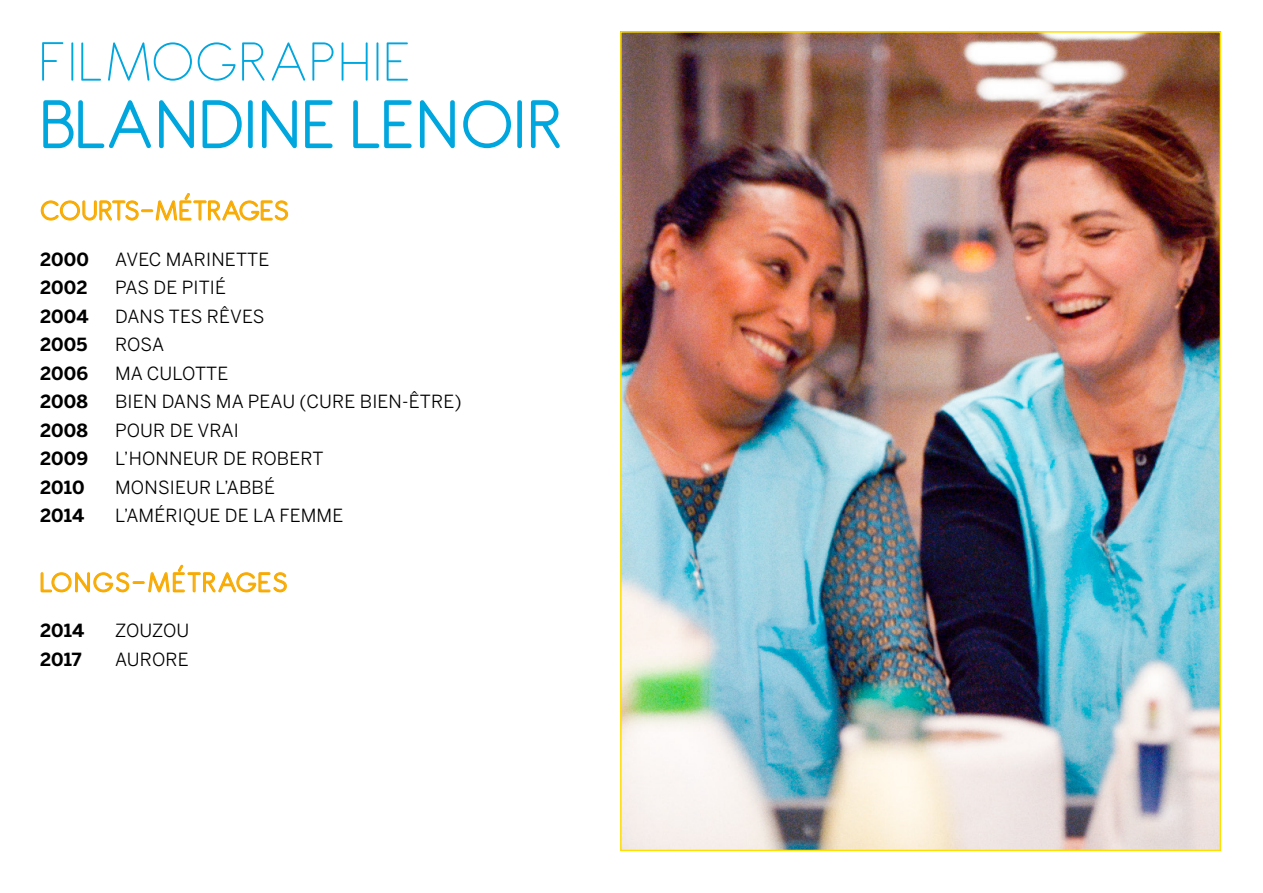
<style>
.page{position:relative;width:1263px;height:893px;background:#fff}
.page>*{position:absolute;margin:0;border:0;box-sizing:border-box;transform-origin:0 0}
.t1{font:75px "Antipasto";letter-spacing:.025em;color:#00a6de}
.t2{font:200 60px "Antipasto";letter-spacing:.05em;color:#00a6de}
.t3{font:30px "Antipasto";letter-spacing:.03em;color:#f8aa00}
.t4{font:30px "Antipasto";letter-spacing:.06em;color:#f8aa00}
.t5{font:18px "Benton Sans";letter-spacing:.01em;color:#000}
.t6{font:700 18px "Benton Sans";letter-spacing:.01em;color:#000}
</style>
<div class="page">
<svg style="left:41px;top:193px;width:247px;height:28px"></svg>
<svg style="left:41px;top:565px;width:246px;height:28px"></svg>
<img style="left:623px;top:34px;width:595px;height:814px">
<h2 class="t2" style="left:40px;top:27px;width:371px">FILMOGRAPHIE</h2>
<h1 class="t1" style="left:40px;top:82px;width:524px">BLANDINE LENOIR</h1>
<h3 class="t3" style="left:40px;top:193px;width:250px">COURTS-MÉTRAGES</h3>
<p class="t6" style="left:40px;top:248px;width:50px">2000</p>
<p class="t5" style="left:115px;top:248px;width:156px">AVEC MARINETTE</p>
<p class="t6" style="left:40px;top:277px;width:49px">2002</p>
<p class="t5" style="left:115px;top:277px;width:112px">PAS DE PITIÉ</p>
<p class="t6" style="left:40px;top:305px;width:50px">2004</p>
<p class="t5" style="left:115px;top:305px;width:151px">DANS TES RÊVES</p>
<p class="t6" style="left:40px;top:334px;width:49px">2005</p>
<p class="t5" style="left:115px;top:334px;width:51px">ROSA</p>
<p class="t6" style="left:40px;top:362px;width:50px">2006</p>
<p class="t5" style="left:115px;top:362px;width:115px">MA CULOTTE</p>
<p class="t6" style="left:40px;top:391px;width:49px">2008</p>
<p class="t5" style="left:115px;top:391px;width:348px">BIEN DANS MA PEAU (CURE BIEN-ÊTRE)</p>
<p class="t6" style="left:40px;top:419px;width:49px">2008</p>
<p class="t5" style="left:115px;top:419px;width:125px">POUR DE VRAI</p>
<p class="t6" style="left:40px;top:448px;width:50px">2009</p>
<p class="t5" style="left:115px;top:448px;width:210px">L’HONNEUR DE ROBERT</p>
<p class="t6" style="left:40px;top:476px;width:46px">2010</p>
<p class="t5" style="left:115px;top:476px;width:161px">MONSIEUR L’ABBÉ</p>
<p class="t6" style="left:40px;top:505px;width:46px">2014</p>
<p class="t5" style="left:115px;top:505px;width:230px">L’AMÉRIQUE DE LA FEMME</p>
<h3 class="t4" style="left:40px;top:565px;width:249px">LONGS-MÉTRAGES</h3>
<p class="t6" style="left:40px;top:620px;width:46px">2014</p>
<p class="t5" style="left:115px;top:620px;width:76px">ZOUZOU</p>
<p class="t6" style="left:40px;top:649px;width:43px">2017</p>
<p class="t5" style="left:115px;top:649px;width:75px">AURORE</p>
</div>
